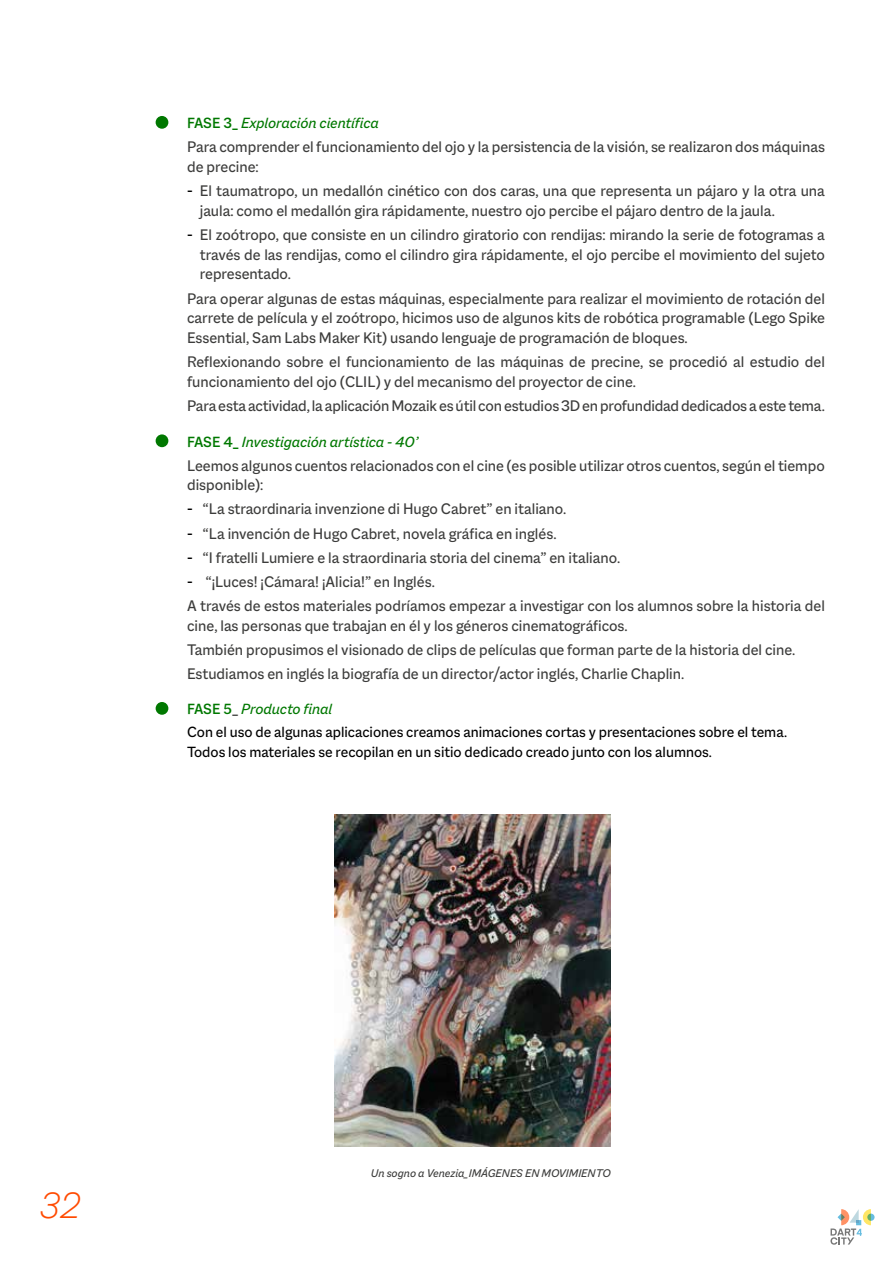
<style>
.page{position:relative;width:893px;height:1263px;background:#fff}
.page>*{position:absolute;margin:0;border:0;box-sizing:border-box;transform-origin:0 0}
.t1{font:italic 300 36px "Eina 01";color:#ff4a00}
.t2{font:16.5px/19.8px "Macklin Sans";color:#3c3c3b}
.t3{font:15.9px/23.4px "Macklin Sans";color:#000}
.t4{font:italic 15.9px "Macklin Sans";color:#007800}
.t5{font:italic 12px "Macklin Sans";color:#3c3c3b}
.s1{font-weight:500;font-style:normal}
.s2{font-size:18px;color:#000}
.s3{font-weight:500;color:#007800}
.s4{font-size:16.5px;color:#3c3c3b}
.s5{font-style:italic;color:#007800}
</style>
<div class="page">
<img style="left:335px;top:815px;width:276px;height:331px">
<div style="left:156px;top:434px;width:12px;height:13px;background:#007800;border-radius:50%"></div>
<div style="left:156px;top:702px;width:12px;height:13px;background:#007800;border-radius:50%"></div>
<div style="left:156px;top:116px;width:12px;height:13px;background:#007800;border-radius:50%"></div>
<svg style="left:830px;top:1209px;width:45px;height:36px"></svg>
<p class="t4" style="left:187px;top:114px;width:193px"><span class="s1">FASE 3_</span> Exploración científica</p>
<p class="t2" style="left:187px;top:137px;width:639px">Para comprender el funcionamiento del ojo y la persistencia de la visión, se realizaron dos máquinas de precine:</p>
<p class="t2" style="left:200px;top:181px;width:627px;text-indent:-13px"><span class="s2">-</span> El taumatropo, un medallón cinético con dos caras, una que representa un pájaro y la otra una jaula: como el medallón gira rápidamente, nuestro ojo percibe el pájaro dentro de la jaula.</p>
<p class="t2" style="left:200px;top:224px;width:627px;text-align:justify;text-indent:-13px"><span class="s2">-</span> El zoótropo, que consiste en un cilindro giratorio con rendijas: mirando la serie de fotogramas a través de las rendijas, como el cilindro gira rápidamente, el ojo percibe el movimiento del sujeto representado.</p>
<p class="t2" style="left:187px;top:288px;width:639px;text-align:justify">Para operar algunas de estas máquinas, especialmente para realizar el movimiento de rotación del carrete de película y el zoótropo, hicimos uso de algunos kits de robótica programable (Lego Spike Essential, Sam Labs Maker Kit) usando lenguaje de programación de bloques.</p>
<p class="t2" style="left:187px;top:352px;width:639px">Reflexionando sobre el funcionamiento de las máquinas de precine, se procedió al estudio del funcionamiento del ojo (CLIL) y del mecanismo del proyector de cine.</p>
<p class="t2" style="left:187px;top:396px;width:639px">Para esta actividad, la aplicación Mozaik es útil con estudios 3D en profundidad dedicados a este tema.</p>
<p class="t4" style="left:187px;top:432px;width:232px"><span class="s1">FASE 4_</span> Investigación artística - 40’</p>
<p class="t2" style="left:187px;top:455px;width:639px">Leemos algunos cuentos relacionados con el cine (es posible utilizar otros cuentos, según el tiempo disponible):</p>
<p class="t2" style="left:187px;top:499px;width:381px"><span class="s2">-</span> “La straordinaria invenzione di Hugo Cabret” en italiano.</p>
<p class="t2" style="left:187px;top:523px;width:371px"><span class="s2">-</span> “La invención de Hugo Cabret, novela gráfica en inglés.</p>
<p class="t2" style="left:187px;top:547px;width:435px"><span class="s2">-</span> “I fratelli Lumiere e la straordinaria storia del cinema” en italiano.</p>
<p class="t2" style="left:187px;top:569px;width:639px;line-height:24px"><span class="s2">-</span> “¡Luces! ¡Cámara! ¡Alicia!” en Inglés.<br>A través de estos materiales podríamos empezar a investigar con los alumnos sobre la historia del</p>
<p class="t2" style="left:187px;top:613px;width:610px;line-height:24px">cine, las personas que trabajan en él y los géneros cinematográficos.<br>También propusimos el visionado de clips de películas que forman parte de la historia del cine.<br>Estudiamos en inglés la biografía de un director/actor inglés, Charlie Chaplin.</p>
<p class="t3" style="left:187px;top:697px;width:602px"><span class="s3">FASE 5</span><span class="s4">_</span> <span class="s5">Producto final<br></span>Con el uso de algunas aplicaciones creamos animaciones cortas y presentaciones sobre el tema.</p>
<p class="t3" style="left:187px;top:739px;width:526px">Todos los materiales se recopilan en un sitio dedicado creado junto con los alumnos.</p>
<h1 class="t1" style="left:39px;top:1178px;width:43px">32</h1>
<p class="t5" style="left:371px;top:1166px;width:242px">Un sogno a Venezia_IMÁGENES EN MOVIMIENTO</p>
</div>
